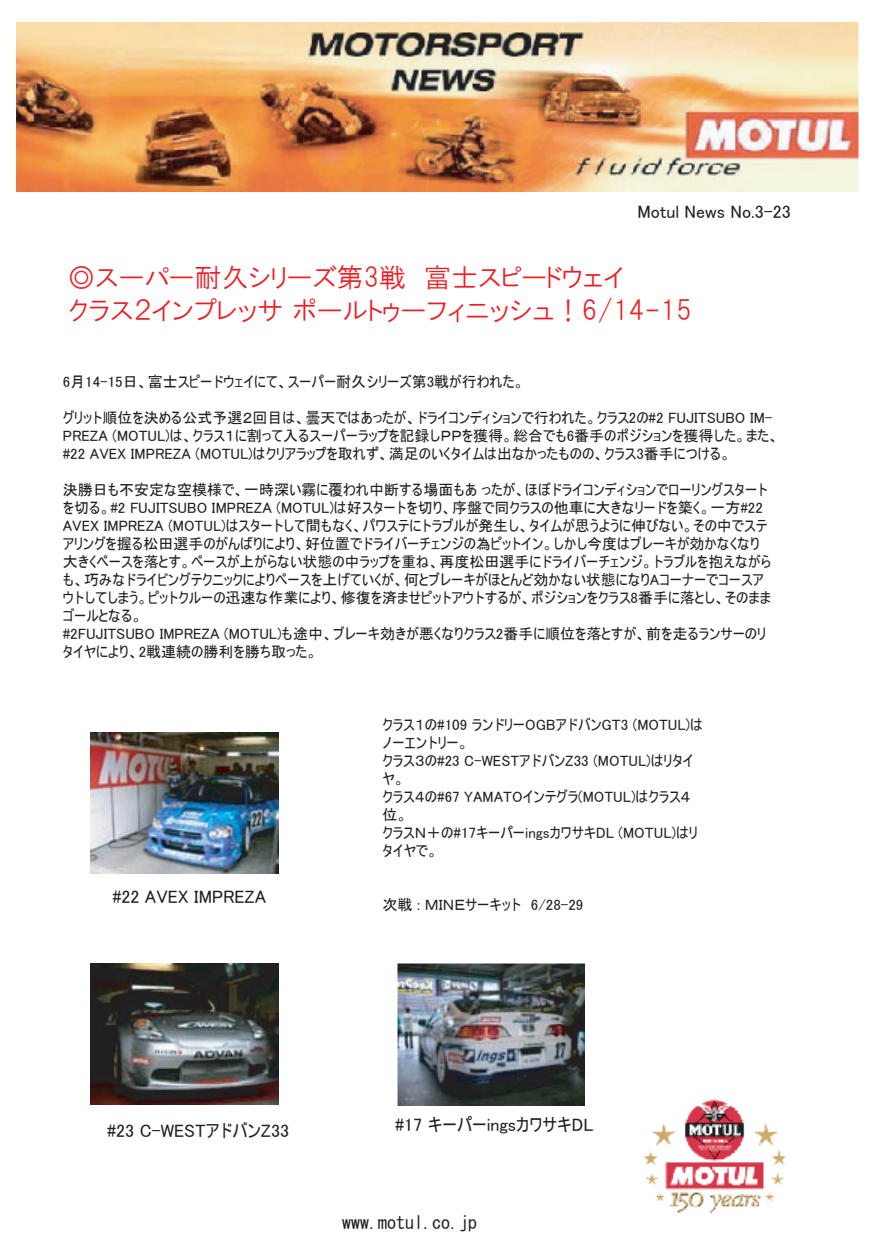
<style>
.page{position:relative;width:888px;height:1260px;background:#fff}
.page>*{position:absolute;margin:0;border:0;box-sizing:border-box;transform-origin:0 0}
.t1{font:27px/32.2px "HGP Gothic M";color:#ee1d23}
.t2{font:18px "MSUI Gothic";color:#231f20}
.t3{font:18px "MS Gothic";color:#231f20}
.t4{font:15px/18px "MSUI Gothic";color:#231f20}
</style>
<div class="page">
<img style="left:16px;top:22px;width:843px;height:170px">
<img style="left:644px;top:1099px;width:142px;height:115px">
<img style="left:91px;top:733px;width:187px;height:141px">
<img style="left:91px;top:964px;width:187px;height:141px">
<img style="left:397px;top:963px;width:188px;height:142px">
<p class="t2" style="left:638px;top:202px;width:155px">Motul News No.3-23</p>
<h1 class="t1" style="left:68px;top:261px;width:625px">◎スーパー耐久シリーズ第3戦 富士スピードウェイ<br>クラス２インプレッサポールトゥーフィニッシュ！6/14-15</h1>
<p class="t4" style="left:63px;top:372px;width:463px">6月14-15日、富士スピードウェイにて、スーパー耐久シリーズ第3戦が行われた。</p>
<p class="t4" style="left:63px;top:408px;width:718px">グリット順位を決める公式予選２回目は、曇天ではあったが、ドライコンディションで行われた。クラス2の#2 FUJITSUBO IM-<br>PREZA (MOTUL)は、クラス１に割って入るスーパーラップを記録しＰＰを獲得。総合でも6番手のポジションを獲得した。また、#22 AVEX IMPREZA (MOTUL)はクリアラップを取れず、満足のいくタイムは出なかったものの、クラス3番手につける。</p>
<p class="t4" style="left:63px;top:480px;width:710px">決勝日も不安定な空模様で、一時深い霧に覆われ中断する場面もあったが、ほぼドライコンディションでローリングスタートを切る。#2 FUJITSUBO IMPREZA (MOTUL)は好スタートを切り、序盤で同クラスの他車に大きなリードを築く。一方#22<br>AVEX IMPREZA (MOTUL)はスタートして間もなく、パワステにトラブルが発生し、タイムが思うように伸びない。その中でステアリングを握る松田選手のがんばりにより、好位置でドライバーチェンジの為ピットイン。しかし今度はブレーキが効かなくなり大きくペースを落とす。ペースが上がらない状態の中ラップを重ね、再度松田選手にドライバーチェンジ。トラブルを抱えながらも、巧みなドライビングテクニックによりペースを上げていくが、何とブレーキがほとんど効かない状態になりAコーナーでコースアウトしてしまう。ピットクルーの迅速な作業により、修復を済ませピットアウトするが、ポジションをクラス8番手に落とし、そのままゴールとなる。<br>#2FUJITSUBO IMPREZA (MOTUL)も途中、ブレーキ効きが悪くなりクラス2番手に順位を落とすが、前を走るランサーのリタイヤにより、2戦連続の勝利を勝ち取った。</p>
<p class="t2" style="left:112px;top:888px;width:155px">#22 AVEX IMPREZA</p>
<p class="t4" style="left:383px;top:715px;width:322px">クラス１の#109 ランドリーOGBアドバンGT3 (MOTUL)はノーエントリー。<br>クラス３の#23 C-WESTアドバンZ33 (MOTUL)はリタイヤ。<br>クラス４の#67 YAMATOインテグラ(MOTUL)はクラス４位。<br>クラスＮ＋の#17キーパーingsカワサキDL (MOTUL)はリタイヤで。</p>
<p class="t4" style="left:383px;top:895px;width:202px">次戦 : ＭＩＮＥサーキット 6/28-29</p>
<p class="t2" style="left:107px;top:1122px;width:183px">#23 C-WESTアドバンZ33</p>
<p class="t2" style="left:395px;top:1116px;width:200px">#17 キーパーingsカワサキDL</p>
<p class="t3" style="left:342px;top:1213px;width:136px">www.motul.co.jp</p>
</div>
